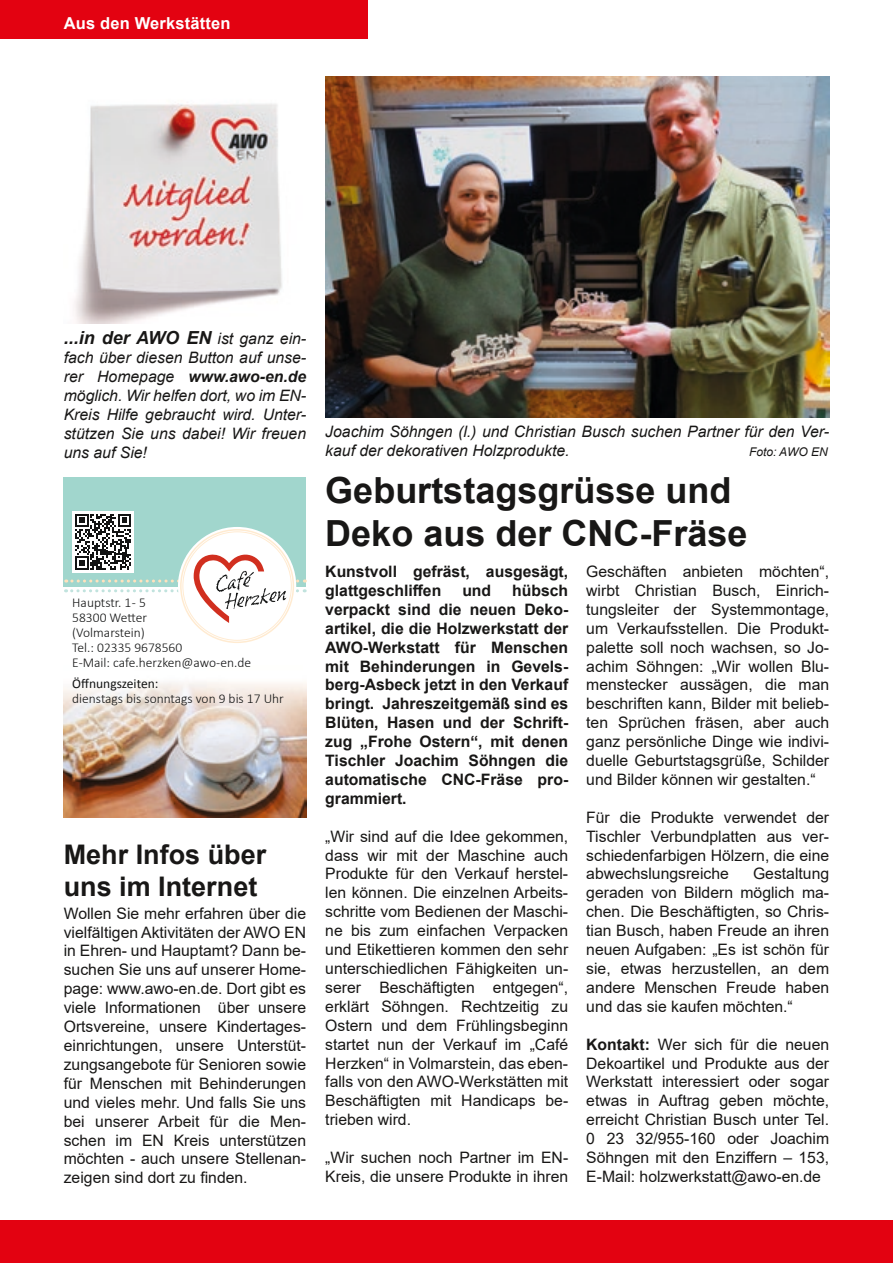
<style>
.page{position:relative;width:893px;height:1263px;background:#fff}
.page>*{position:absolute;margin:0;border:0;box-sizing:border-box;transform-origin:0 0}
.t1{font:700 36px/43.2px "Arial";color:#181716}
.t2{font:700 27px/32.4px "Arial";color:#181716}
.t3{font:italic 700 18px "Arial";color:#181716}
.t4{font:700 16.5px "Arial";letter-spacing:.01em;color:#fff}
.t5{font:15.75px/18.9px "Arial";color:#181716;text-align:justify}
.t6{font:700 15.75px/18.9px "Arial";color:#181716}
.t7{font:italic 15.75px/18.9px "Arial";color:#181716;text-align:justify}
.t8{font:300 13.5px/15px "Calibri";color:#121313}
.t9{font:13.5px "Calibri";color:#121313}
.t10{font:italic 12px "Arial";color:#181716}
.s1{font-weight:400;font-size:15.75px}
.s2{font-weight:700}
</style>
<div class="page">
<div style="left:0;top:1220px;width:893px;height:43px;background:#e30211"></div>
<div style="left:0;top:0;width:367px;height:38px;background:#e30211"></div>
<img style="left:74px;top:103px;width:208px;height:221px">
<img style="left:325px;top:77px;width:504px;height:340px">
<img style="left:64px;top:682px;width:242px;height:135px">
<div style="left:64px;top:477px;width:242px;height:109px;background:#a1d6cd"></div>
<svg style="left:178px;top:527px;width:118px;height:118px"></svg>
<div style="left:72px;top:511px;width:62px;height:62px;background:#fff"></div>
<svg style="left:66px;top:514px;width:239px;height:109px"></svg>
<p class="t4" style="left:64px;top:12px;width:168px">Aus den Werkstätten</p>
<p class="t3" style="left:64px;top:326px;width:244px">...in der AWO EN <span class="s1">ist ganz ein-</span></p>
<p class="t7" style="left:64px;top:348px;width:244px">fach über diesen Button auf unse&shy;rer Homepage <span class="s2">www.awo-en.de </span>möglich. Wir helfen dort, wo im EN-Kreis Hilfe gebraucht wird. Unter&shy;stützen Sie uns dabei! Wir freuen uns auf Sie!</p>
<p class="t8" style="left:72px;top:595px;width:180px">Hauptstr. 1 - 5<br>58300 Wetter<br>(Volmarstein)<br>Tel.: 02335 9678560<br>E-Mail: cafe.herzken@awo-en.de</p>
<p class="t9" style="left:72px;top:674px;width:88px">Öffnungszeiten:</p>
<p class="t8" style="left:72px;top:691px;width:213px">dienstags bis sonntags von 9 bis 17 Uhr</p>
<h2 class="t2" style="left:64px;top:838px;width:204px">Mehr Infos über uns im Internet</h2>
<p class="t5" style="left:64px;top:903px;width:244px">Wollen Sie mehr erfahren über die vielfältigen Aktivitäten der AWO EN in Ehren- und Hauptamt? Dann be&shy;suchen Sie uns auf unserer Home&shy;page: www.awo-en.de. Dort gibt es viele Informationen über unsere Ortsvereine, unsere Kindertages&shy;einrichtungen, unsere Unterstüt&shy;zungsangebote für Senioren sowie für Menschen mit Behinderungen und vieles mehr. Und falls Sie uns bei unserer Arbeit für die Men&shy;schen im EN Kreis unterstützen möchten - auch unsere Stellenan&shy;zeigen sind dort zu finden.</p>
<p class="t7" style="left:325px;top:423px;width:505px">Joachim Söhngen (l.) und Christian Busch suchen Partner für den Ver&shy;kauf der dekorativen Holzprodukte.</p>
<p class="t10" style="left:749px;top:444px;width:80px">Foto: AWO EN</p>
<h1 class="t1" style="left:325px;top:469px;width:424px">Geburtstagsgrüsse und<br>Deko aus der CNC-Fräse</h1>
<p class="t6" style="left:325px;top:562px;width:244px">Kunstvoll gefräst, ausgesägt, glattgeschliffen</p>
<p class="t6" style="left:325px;top:581px;width:244px;text-align:justify;text-indent:187px">hübsch verpackt sind die neuen Deko&shy;artikel, die die Holzwerkstatt der AWO-Werkstatt für Menschen mit Behinderungen in Gevels&shy;berg-Asbeck jetzt in den Verkauf bringt. Jahreszeitgemäß sind es Blüten, Hasen und der Schrift&shy;zug „Frohe Ostern“, mit denen Tischler Joachim Söhngen die automatische CNC-Fräse pro&shy;grammiert.</p>
<p class="t5" style="left:325px;top:826px;width:244px">„Wir sind auf die Idee gekommen, dass wir mit der Maschine auch Produkte für den Verkauf herstel&shy;len können. Die einzelnen Arbeits&shy;schritte vom Bedienen der Maschi&shy;ne bis zum einfachen Verpacken und Etikettieren kommen den sehr unterschiedlichen Fähigkeiten un&shy;serer Beschäftigten entgegen“, erklärt Söhngen. Rechtzeitig zu Ostern und dem Frühlingsbeginn startet nun der Verkauf im „Café Herzken“ in Volmarstein, das eben&shy;falls von den AWO-Werkstätten mit Beschäftigten mit Handicaps be&shy;trieben wird.</p>
<p class="t5" style="left:325px;top:1148px;width:244px">„Wir suchen noch Partner im EN-<br>Kreis, die unsere Produkte in ihren</p>
<p class="t6" style="left:462px;top:581px;width:30px">und</p>
<p class="t5" style="left:586px;top:562px;width:244px">Geschäften anbieten möchten“, wirbt Christian Busch, Einrich&shy;tungsleiter der Systemmontage, um Verkaufsstellen. Die Produkt&shy;palette soll noch wachsen, so Jo&shy;achim Söhngen: „Wir wollen Blu&shy;menstecker aussägen, die man beschriften kann, Bilder mit belieb&shy;ten Sprüchen fräsen, aber auch ganz persönliche Dinge wie indivi&shy;duelle Geburtstagsgrüße, Schilder und Bilder können wir gestalten.“</p>
<p class="t5" style="left:586px;top:808px;width:244px">Für die Produkte verwendet der Tischler Verbundplatten aus ver&shy;schiedenfarbigen Hölzern, die eine abwechslungsreiche</p>
<p class="t5" style="left:586px;top:864px;width:244px;text-indent:167px">Gestaltung geraden von Bildern möglich ma&shy;chen. Die Beschäftigten, so Chris&shy;tian Busch, haben Freude an ihren neuen Aufgaben: „Es ist schön für sie, etwas herzustellen, an dem andere Menschen Freude haben und das sie kaufen möchten.“</p>
<p class="t5" style="left:586px;top:1034px;width:244px"><span class="s2">Kontakt:</span> Wer sich für die neuen Dekoartikel und Produkte aus der Werkstatt interessiert oder sogar etwas in Auftrag geben möchte, erreicht Christian Busch unter Tel.<br>0 23 32/955-160 oder Joachim Söhngen mit den Enziffern – 153, E-Mail: holzwerkstatt@awo-en.de</p>
</div>
